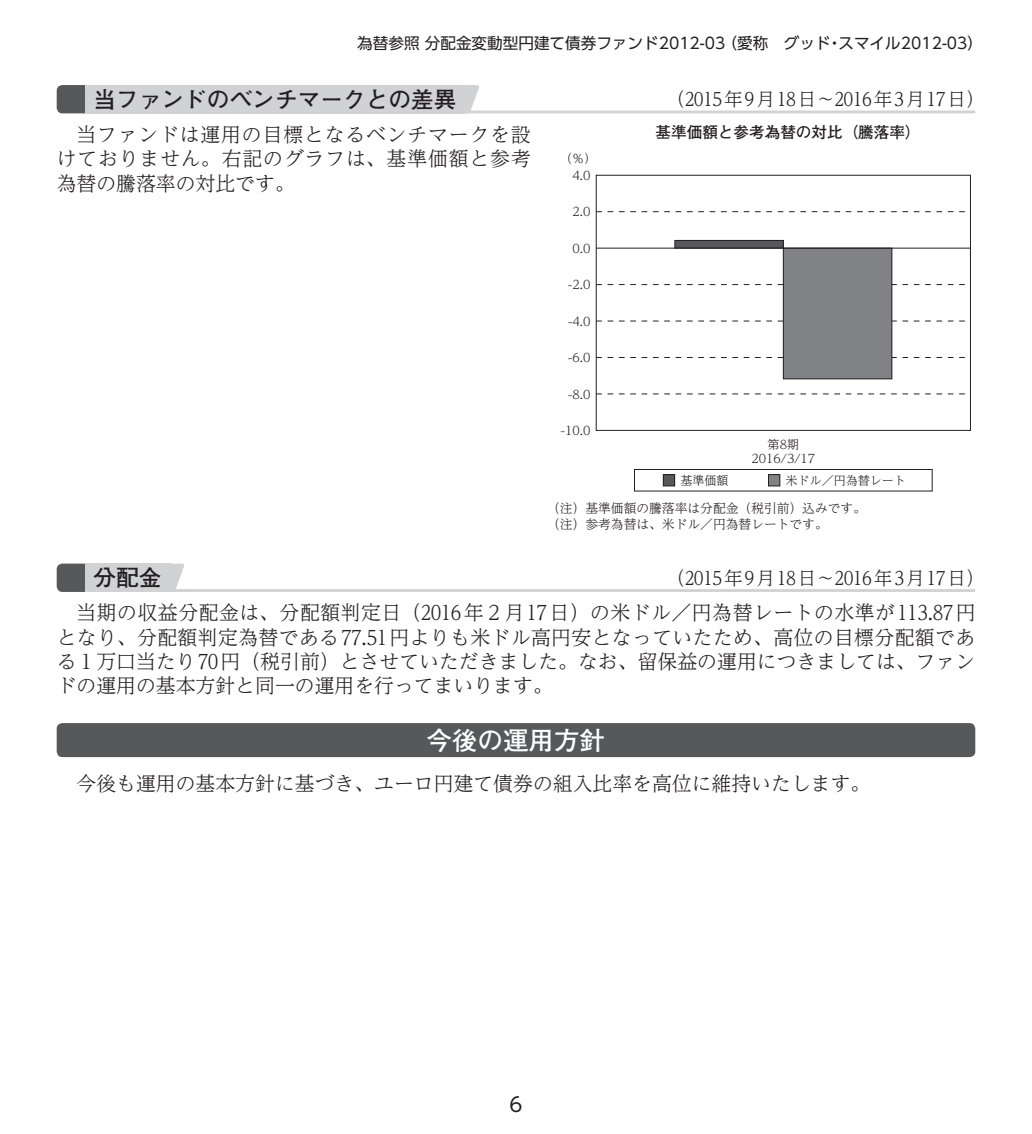
<style>
.page{position:relative;width:1032px;height:1134px;background:#fff}
.page>*{position:absolute;margin:0;border:0;box-sizing:border-box;transform-origin:0 0}
.t1{font:700 25.6px "Futo Go B101 Pro";color:#fff}
.t2{font:700 22.6px "Futo Go B101 Pro";color:#231f20}
.t3{font:300 19.8px/24.4px "UD Reimin Pro";color:#231f20;text-align:justify}
.t4{font:19.8px "UD Shin Go Pro";color:#231f20}
.t5{font:300 18.4px "UD Reimin Pro";color:#231f20}
.t6{font:15.6px "UD Shin Go Pro";color:#231f20}
.t7{font:700 15.6px "Futo Go B101 Pro";color:#231f20}
.t8{font:300 12.8px/16.4px "UD Reimin Pro";color:#231f20}
.t9{font:300 12px/14.2px "UD Reimin Pro";color:#231f20;text-align:center}
</style>
<div class="page">
<hr style="left:85px;top:111px;width:890px;height:2px;background:#d1d2d4">
<svg style="left:57px;top:85px;width:28px;height:28px"></svg>
<div style="left:85px;top:85px;width:380px;height:28px;background:#d1d2d4"></div>
<svg style="left:465px;top:85px;width:14px;height:26px"></svg>
<hr style="left:85px;top:589px;width:890px;height:3px;background:#d1d2d4">
<svg style="left:57px;top:564px;width:28px;height:28px"></svg>
<div style="left:85px;top:564px;width:85px;height:28px;background:#d1d2d4"></div>
<svg style="left:170px;top:564px;width:15px;height:25px"></svg>
<div style="left:57px;top:723px;width:918px;height:34px;background:#57585a;border-radius:6px"></div>
<div style="left:634px;top:469px;width:298px;height:22px;border:1px solid #231f20"></div>
<div style="left:663px;top:475px;width:12px;height:11px;background:#57585a"></div>
<div style="left:663px;top:474px;width:12px;height:12px;border:1px solid #231f20"></div>
<div style="left:768px;top:475px;width:12px;height:11px;background:#808285"></div>
<div style="left:768px;top:474px;width:12px;height:12px;border:1px solid #231f20"></div>
<svg style="left:598px;top:394px;width:367px;height:1px"></svg>
<svg style="left:598px;top:357px;width:367px;height:1px"></svg>
<svg style="left:598px;top:321px;width:367px;height:1px"></svg>
<svg style="left:598px;top:284px;width:367px;height:1px"></svg>
<svg style="left:598px;top:211px;width:367px;height:1px"></svg>
<div style="left:675px;top:240px;width:108px;height:8px;background:#57585a"></div>
<div style="left:674px;top:240px;width:109px;height:8px;border:1px solid #231f20"></div>
<div style="left:783px;top:248px;width:109px;height:131px;background:#808285"></div>
<div style="left:783px;top:248px;width:109px;height:131px;border:1px solid #231f20"></div>
<hr style="left:596px;top:248px;width:374px;height:1px;background:#231f20">
<div style="left:596px;top:175px;width:375px;height:256px;border:1px solid #231f20"></div>
<p class="t6" style="left:357px;top:31px;width:627px">為替参照 分配金変動型円建て債券ファンド2012-03（愛称　グッド・スマイル2012-03）</p>
<p class="t2" style="left:94px;top:81px;width:364px">当ファンドのベンチマークとの差異</p>
<p class="t5" style="left:666px;top:84px;width:319px">（2015年9月 18日～2016年 3月 17日）</p>
<p class="t3" style="left:57px;top:121px;width:476px;text-indent:20px">当ファンドは運用の目標となるベンチマークを設けておりません。右記のグラフは、基準価額と参考為替の騰落率の対比です。</p>
<p class="t7" style="left:655px;top:120px;width:267px">基準価額と参考為替の対比（騰落率）</p>
<p class="t9" style="left:560px;top:151px;width:38px">（％）</p>
<p class="t9" style="left:573px;top:168px;width:19px">4.0</p>
<p class="t9" style="left:573px;top:204px;width:19px">2.0</p>
<p class="t9" style="left:573px;top:241px;width:19px">0.0</p>
<p class="t9" style="left:568px;top:277px;width:24px">-2.0</p>
<p class="t9" style="left:568px;top:314px;width:24px">-4.0</p>
<p class="t9" style="left:568px;top:350px;width:24px">-6.0</p>
<p class="t9" style="left:568px;top:386px;width:24px">-8.0</p>
<p class="t9" style="left:560px;top:423px;width:31px">-10.0</p>
<p class="t9" style="left:751px;top:436px;width:65px">第8期<br>2016/3/17</p>
<p class="t8" style="left:547px;top:499px;width:320px">（注）基準価額の騰落率は分配金（税引前）込みです。（注）参考為替は、米ドル／円為替レートです。</p>
<p class="t9" style="left:680px;top:473px;width:50px">基準価額</p>
<p class="t9" style="left:785px;top:473px;width:122px">米ドル／円為替レート</p>
<p class="t2" style="left:94px;top:560px;width:70px">分配金</p>
<p class="t5" style="left:667px;top:563px;width:319px">（2015年9月 18日～2016年 3月 17日）</p>
<p class="t3" style="left:57px;top:600px;width:920px;text-indent:20px">当期の収益分配金は、分配額判定日（2016年2月17日）の米ドル／円為替レートの水準が113.87円となり、分配額判定為替である77.51円よりも米ドル高円安となっていたため、高位の目標分配額である1万口当たり 70円（税引前）とさせていただきました。なお、留保益の運用につきましては、ファンドの運用の基本方針と同一の運用を行ってまいります。</p>
<p class="t1" style="left:426px;top:720px;width:180px">今後の運用方針</p>
<p class="t3" style="left:77px;top:771px;width:795px">今後も運用の基本方針に基づき、ユーロ円建て債券の組入比率を高位に維持いたします。</p>
<p class="t4" style="left:509px;top:1088px;width:15px">6</p>
</div>
